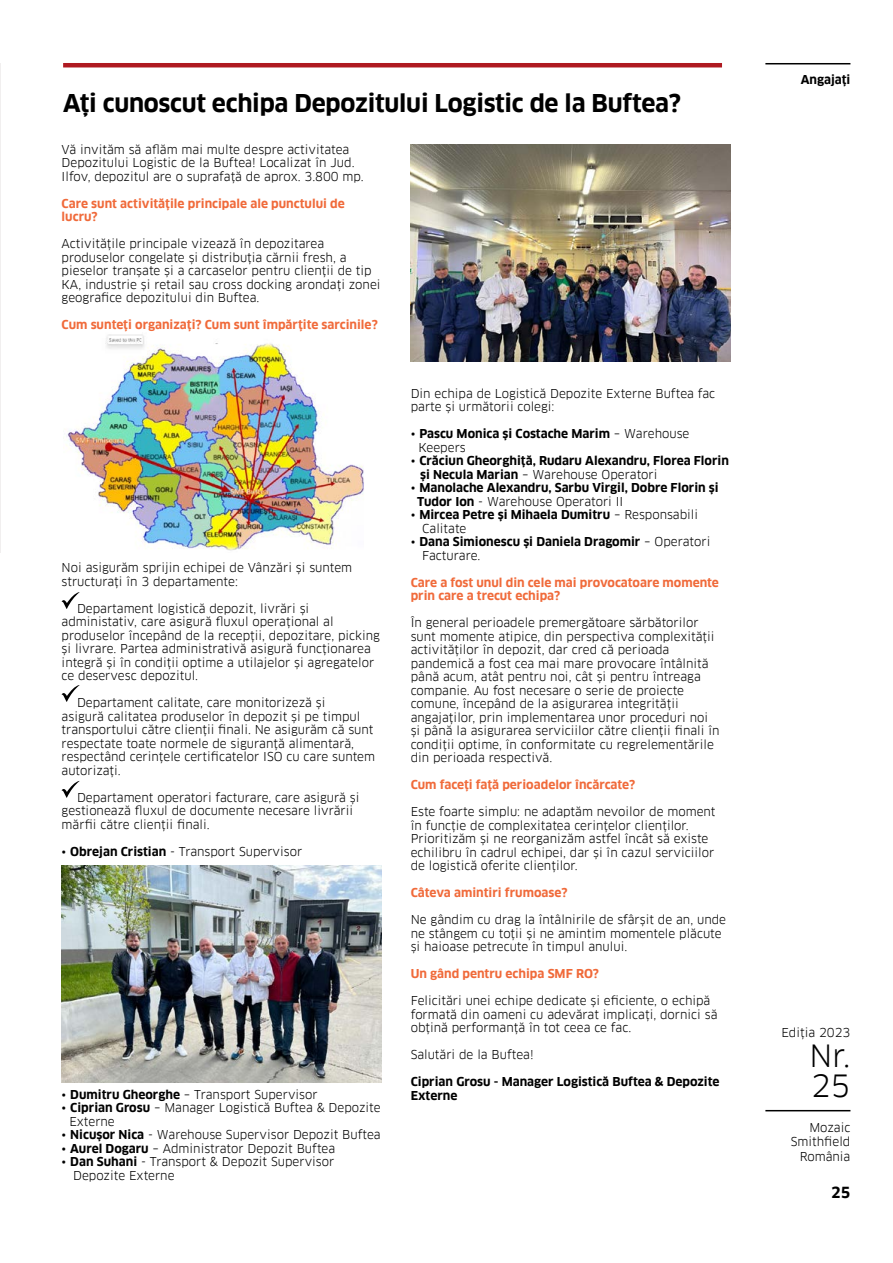
<style>
.page{position:relative;width:893px;height:1263px;background:#fff}
.page>*{position:absolute;margin:0;border:0;box-sizing:border-box;transform-origin:0 0}
.t1{font:30px/30px "Clan Pro";color:#000}
.t2{font:700 24px "Clan Pro";letter-spacing:-.01em;color:#000}
.t3{font:700 15px "Clan Pro";color:#000}
.t4{font:12px/13.5px "Clan Pro";color:#000}
.t5{font:700 12px/13.5px "Clan Pro";color:#000}
.t6{font:700 12px/13.5px "Clan Pro";color:#f06a3a}
.s1{font-weight:700}
.s2{font-weight:400}
</style>
<div class="page">
<hr style="left:0;top:63px;width:1px;height:490px;background:#f1efef">
<hr style="left:765px;top:1110px;width:85px;height:1px;background:#000">
<hr style="left:765px;top:63px;width:85px;height:1px;background:#000">
<hr style="left:63px;top:63px;width:659px;height:4px;background:#af1a21">
<img style="left:63px;top:334px;width:301px;height:217px">
<svg style="left:62px;top:685px;width:18px;height:17px"></svg>
<svg style="left:62px;top:592px;width:18px;height:17px"></svg>
<svg style="left:62px;top:781px;width:18px;height:17px"></svg>
<img style="left:62px;top:865px;width:320px;height:218px">
<img style="left:411px;top:144px;width:320px;height:218px">
<h2 class="t2" style="left:63px;top:89px;width:619px">Ați cunoscut echipa Depozitului Logistic de la Buftea?</h2>
<p class="t4" style="left:62px;top:142px;width:304px">Vă invităm să aflăm mai multe despre activitatea<br>Depozitului Logistic de la Buftea! Localizat în Jud.<br>Ilfov, depozitul are o suprafață de aprox. 3.800 mp.</p>
<p class="t6" style="left:62px;top:196px;width:285px">Care sunt activitățile principale ale punctului de lucru?</p>
<p class="t4" style="left:62px;top:237px;width:320px">Activitățile principale vizează în depozitarea produselor congelate și distribuția cărnii fresh, a pieselor tranșate și a carcaselor pentru clienții de tip KA, industrie și retail sau cross docking arondați zonei geografice depozitului din Buftea.</p>
<p class="t6" style="left:62px;top:318px;width:318px">Cum sunteți organizați? Cum sunt împărțite sarcinile?</p>
<p class="t4" style="left:62px;top:561px;width:292px">Noi asigurăm sprijin echipei de Vânzări și suntem structurați în 3 departamente:</p>
<p class="t4" style="left:62px;top:601px;width:320px;text-indent:15px">Departament logistică depozit, livrări și administativ, care asigură fluxul operațional al produselor începând de la recepții, depozitare, picking și livrare. Partea administrativă asigură funcționarea integră și în condiții optime a utilajelor și agregatelor ce deservesc depozitul.</p>
<p class="t4" style="left:62px;top:696px;width:315px;text-indent:15px">Departament calitate, care monitorizeză și<br>asigură calitatea produselor în depozit și pe timpul transportului către clienții finali. Ne asigurăm că sunt respectate toate normele de siguranță alimentară, respectând cerințele certificatelor ISO cu care suntem autorizați.</p>
<p class="t4" style="left:62px;top:790px;width:299px;text-indent:15px">Departament operatori facturare, care asigură și gestionează fluxul de documente necesare livrării mărfii către clienții finali.</p>
<p class="t4" style="left:62px;top:844px;width:242px">• <span class="s1">Obrejan Cristian</span> - Transport Supervisor</p>
<p class="t4" style="left:62px;top:1087px;width:258px">• <span class="s1">Dumitru Gheorghe</span> – Transport Supervisor</p>
<p class="t4" style="left:69px;top:1101px;width:313px;text-indent:-8px">• <span class="s1">Ciprian Grosu</span> – Manager Logistică Buftea &amp; Depozite<br>Externe</p>
<p class="t4" style="left:62px;top:1128px;width:321px">• <span class="s1">Nicușor Nica</span> - Warehouse Supervisor Depozit Buftea</p>
<p class="t4" style="left:62px;top:1141px;width:275px">• <span class="s1">Aurel Dogaru</span> – Administrator Depozit Buftea</p>
<p class="t4" style="left:73px;top:1155px;width:263px;text-indent:-12px">• <span class="s1">Dan Suhani</span> - Transport &amp; Depozit Supervisor<br>Depozite Externe</p>
<p class="t4" style="left:411px;top:386px;width:306px">Din echipa de Logistică Depozite Externe Buftea fac parte și următorii colegi:</p>
<p class="t5" style="left:418px;top:427px;width:273px;text-indent:-8px"><span class="s2">•</span> Pascu Monica și Costache Marim <span class="s2">– Warehouse<br>Keepers</span></p>
<p class="t5" style="left:420px;top:454px;width:310px;text-indent:-10px"><span class="s2">•</span> Crăciun Gheorghiță, Rudaru Alexandru, Florea Florin și Necula Marian <span class="s2">– Warehouse Operatori</span></p>
<p class="t5" style="left:417px;top:481px;width:303px;text-indent:-6px"><span class="s2">•</span> Manolache Alexandru, Sarbu Virgil, Dobre Florin și<br>Tudor Ion <span class="s2">- Warehouse Operatori II</span></p>
<p class="t5" style="left:422px;top:508px;width:277px;text-indent:-12px"><span class="s2">•</span> Mircea Petre și Mihaela Dumitru <span class="s2">– Responsabili<br>Calitate</span></p>
<p class="t5" style="left:422px;top:535px;width:290px;text-indent:-12px"><span class="s2">•</span> Dana Simionescu și Daniela Dragomir <span class="s2">– Operatori<br>Facturare.</span></p>
<p class="t6" style="left:411px;top:575px;width:310px">Care a fost unul din cele mai provocatoare momente prin care a trecut echipa?</p>
<p class="t4" style="left:411px;top:616px;width:310px">În general perioadele premergătoare sărbătorilor sunt momente atipice, din perspectiva complexității activităților în depozit, dar cred că perioada pandemică a fost cea mai mare provocare întâlnită până acum, atât pentru noi, cât și pentru întreaga companie. Au fost necesare o serie de proiecte comune, începând de la asigurarea integrității angajaților, prin implementarea unor proceduri noi și până la asigurarea serviciilor către clienții finali în condiții optime, în conformitate cu regrelementările din perioada respectivă.</p>
<p class="t6" style="left:411px;top:778px;width:226px">Cum faceți față perioadelor încărcate?</p>
<p class="t4" style="left:411px;top:805px;width:306px">Este foarte simplu: ne adaptăm nevoilor de moment în funcție de complexitatea cerințelor clienților.<br>Prioritizăm și ne reorganizăm astfel încât să existe echilibru în cadrul echipei, dar și în cazul serviciilor de logistică oferite clienților.</p>
<p class="t6" style="left:411px;top:886px;width:158px">Câteva amintiri frumoase?</p>
<p class="t4" style="left:411px;top:913px;width:317px">Ne gândim cu drag la întâlnirile de sfârșit de an, unde ne stângem cu toții și ne amintim momentele plăcute și haioase petrecute în timpul anului.</p>
<p class="t6" style="left:411px;top:967px;width:190px">Un gând pentru echipa SMF RO?</p>
<p class="t4" style="left:411px;top:994px;width:308px">Felicitări unei echipe dedicate și eficiente, o echipă formată din oameni cu adevărat implicați, dornici să obțină performanță în tot ceea ce fac.</p>
<p class="t4" style="left:411px;top:1048px;width:124px">Salutări de la Buftea!</p>
<p class="t5" style="left:411px;top:1075px;width:310px">Ciprian Grosu - Manager Logistică Buftea &amp; Depozite<br>Externe</p>
<p class="t5" style="left:801px;top:73px;width:51px">Angajați</p>
<p class="t4" style="left:781px;top:1026px;width:71px">Ediția 2023</p>
<h1 class="t1" style="left:809px;top:1041px;width:42px">Nr.<br>25</h1>
<p class="t4" style="left:791px;top:1120px;width:61px;line-height:14.4px;text-align:right">Mozaic<br>Smithfield<br>România</p>
<p class="t3" style="left:831px;top:1184px;width:21px">25</p>
</div>
